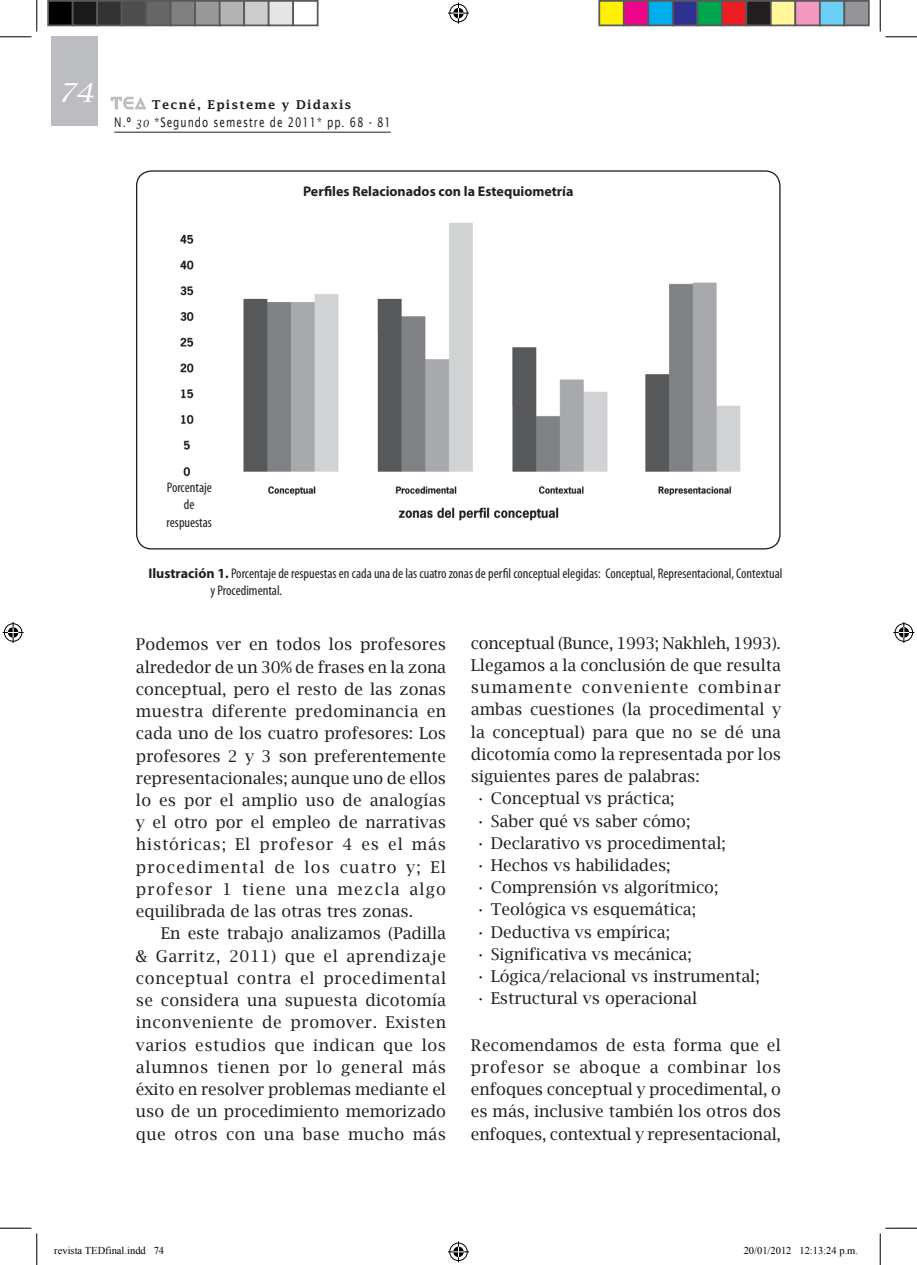
<style>
.page{position:relative;width:917px;height:1265px;background:#fff}
.page>*{position:absolute;margin:0;border:0;box-sizing:border-box;transform-origin:0 0}
.t1{font:italic 28px "Lucida Calligraphy";color:#fff}
.Título_2{font:16.28px/22.2px "Lucida Bright";color:#231f20;text-align:justify}
.Figura_1{font:condensed 14px/17.5px "Myriad Pro";color:#231f20}
.Figura_1-2{font:700 14px "Myriad Pro";color:#231f20}
.t2{font:13.3px "Lucida Sans";letter-spacing:.1em;color:#231f20;scale:.75 1}
.t3{font:600 12.25px "Lucida Fax";letter-spacing:.1em;color:#231f20}
.t4{font:10.5px "Times New Roman";color:#000}
.s1{font-family:"Lucida Calligraphy";font-style:italic}
.s2{font-weight:700;font-stretch:normal}
</style>
<div class="page">
<svg style="left:111px;top:97px;width:35px;height:12px"></svg>
<div style="left:52px;top:37px;width:46px;height:89px;background:#bcbdc0"></div>
<hr style="left:114px;top:132px;width:277px;height:1px;background:#231f20">
<img style="left:180px;top:222px;width:561px;height:299px">
<hr style="left:0;top:36px;width:32px;height:1px;background:#000">
<hr style="left:885px;top:36px;width:32px;height:1px;background:#000">
<hr style="left:0;top:1227px;width:32px;height:1px;background:#000">
<hr style="left:885px;top:1227px;width:32px;height:1px;background:#000">
<hr style="left:36px;top:0;width:1px;height:32px;background:#000">
<hr style="left:36px;top:1233px;width:1px;height:31px;background:#000">
<hr style="left:880px;top:0;width:1px;height:32px;background:#000">
<hr style="left:880px;top:1233px;width:1px;height:31px;background:#000">
<svg style="left:448px;top:3px;width:21px;height:21px"></svg>
<svg style="left:448px;top:1241px;width:21px;height:20px"></svg>
<svg style="left:3px;top:622px;width:21px;height:21px"></svg>
<svg style="left:893px;top:622px;width:21px;height:21px"></svg>
<div style="left:48px;top:1px;width:25px;height:24px;background:#000"></div>
<div style="left:47px;top:0;width:27px;height:26px;border:2px solid #595959"></div>
<div style="left:73px;top:1px;width:24px;height:24px;background:#1a1a1a"></div>
<div style="left:72px;top:0;width:26px;height:26px;border:2px solid #595959"></div>
<div style="left:97px;top:1px;width:25px;height:24px;background:#333"></div>
<div style="left:96px;top:0;width:26px;height:26px;border:2px solid #595959"></div>
<div style="left:122px;top:1px;width:24px;height:24px;background:#4d4d4d"></div>
<div style="left:121px;top:0;width:26px;height:26px;border:2px solid #595959"></div>
<div style="left:146px;top:1px;width:25px;height:24px;background:#666"></div>
<div style="left:145px;top:0;width:27px;height:26px;border:2px solid #595959"></div>
<div style="left:171px;top:1px;width:24px;height:24px;background:#808080"></div>
<div style="left:170px;top:0;width:26px;height:26px;border:2px solid #595959"></div>
<div style="left:195px;top:1px;width:25px;height:24px;background:#999"></div>
<div style="left:194px;top:0;width:26px;height:26px;border:2px solid #595959"></div>
<div style="left:220px;top:1px;width:24px;height:24px;background:#b3b3b3"></div>
<div style="left:219px;top:0;width:26px;height:26px;border:2px solid #595959"></div>
<div style="left:244px;top:1px;width:25px;height:24px;background:#ccc"></div>
<div style="left:243px;top:0;width:27px;height:26px;border:2px solid #595959"></div>
<div style="left:269px;top:1px;width:24px;height:24px;background:#e6e6e6"></div>
<div style="left:268px;top:0;width:26px;height:26px;border:2px solid #595959"></div>
<div style="left:292px;top:0;width:26px;height:26px;border:2px solid #595959"></div>
<div style="left:599px;top:1px;width:25px;height:24px;background:#fff101"></div>
<div style="left:598px;top:0;width:27px;height:26px;border:2px solid #595959"></div>
<div style="left:624px;top:1px;width:24px;height:24px;background:#ed028c"></div>
<div style="left:623px;top:0;width:26px;height:26px;border:2px solid #595959"></div>
<div style="left:648px;top:1px;width:25px;height:24px;background:#00aeef"></div>
<div style="left:647px;top:0;width:27px;height:26px;border:2px solid #595959"></div>
<div style="left:673px;top:1px;width:24px;height:24px;background:#2e3092"></div>
<div style="left:672px;top:0;width:26px;height:26px;border:2px solid #595959"></div>
<div style="left:697px;top:1px;width:25px;height:24px;background:#00a54f"></div>
<div style="left:696px;top:0;width:27px;height:26px;border:2px solid #595959"></div>
<div style="left:722px;top:1px;width:24px;height:24px;background:#ee1d23"></div>
<div style="left:721px;top:0;width:26px;height:26px;border:2px solid #595959"></div>
<div style="left:746px;top:1px;width:25px;height:24px;background:#231f20"></div>
<div style="left:745px;top:0;width:27px;height:26px;border:2px solid #595959"></div>
<div style="left:771px;top:1px;width:24px;height:24px;background:#fff79a"></div>
<div style="left:770px;top:0;width:26px;height:26px;border:2px solid #595959"></div>
<div style="left:795px;top:1px;width:25px;height:24px;background:#f499c2"></div>
<div style="left:794px;top:0;width:27px;height:26px;border:2px solid #595959"></div>
<div style="left:820px;top:1px;width:24px;height:24px;background:#6bcff6"></div>
<div style="left:819px;top:0;width:26px;height:26px;border:2px solid #595959"></div>
<div style="left:844px;top:1px;width:25px;height:24px;background:#939598"></div>
<div style="left:843px;top:0;width:27px;height:26px;border:2px solid #595959"></div>
<h1 class="t1" style="left:61px;top:71px;width:35px">74</h1>
<p class="t3" style="left:152px;top:98px;width:201px">Tecné, Episteme y Didaxis</p>
<p class="t2" style="left:114px;top:114px;width:370px">N.º <span class="s1">30</span> *Segundo semestre de 2011* pp. 68 - 81</p>
<p class="Figura_1-2" style="left:303px;top:182px;width:272px">Perfiles Relacionados con la Estequiometría</p>
<p class="Figura_1" style="left:167px;top:478px;width:47px">Porcentaje</p>
<p class="Figura_1" style="left:184px;top:495px;width:12px">de</p>
<p class="Figura_1" style="left:167px;top:513px;width:47px">respuestas</p>
<p class="Figura_1" style="left:210px;top:564px;width:574px;text-indent:-62px"><span class="s2">Ilustración 1.</span> Porcentaje de respuestas en cada una de las cuatro zonas de perfil conceptual elegidas: Conceptual, Representacional, Contextual y Procedimental.</p>
<p class="Título_2" style="left:136px;top:633px;width:312px">Podemos ver en todos los profesores alrededor de un 30% de frases en la zona conceptual, pero el resto de las zonas muestra diferente predominancia en cada uno de los cuatro profesores: Los profesores 2 y 3 son preferentemente representacionales; aunque uno de ellos lo es por el amplio uso de analogías y el otro por el empleo de narrativas históricas; El profesor 4 es el más procedimental de los cuatro y; El profesor 1 tiene una mezcla algo equilibrada de las otras tres zonas.</p>
<p class="Título_2" style="left:136px;top:922px;width:312px;text-indent:25px">En este trabajo analizamos (Padilla &amp; Garritz, 2011) que el aprendizaje conceptual contra el procedimental se considera una supuesta dicotomía inconveniente de promover. Existen varios estudios que indican que los alumnos tienen por lo general más éxito en resolver problemas mediante el uso de un procedimiento memorizado que otros con una base mucho más</p>
<p class="Título_2" style="left:471px;top:631px;width:312px">conceptual (Bunce, 1993; Nakhleh, 1993).<br>Llegamos a la conclusión de que resulta sumamente conveniente combinar ambas cuestiones (la procedimental y la conceptual) para que no se dé una dicotomía como la representada por los siguientes pares de palabras:</p>
<p class="Título_2" style="left:476px;top:787px;width:200px">• Conceptual vs práctica;</p>
<p class="Título_2" style="left:476px;top:809px;width:216px">• Saber qué vs saber cómo;</p>
<p class="Título_2" style="left:476px;top:831px;width:251px">• Declarativo vs procedimental;</p>
<p class="Título_2" style="left:476px;top:853px;width:196px">• Hechos vs habilidades;</p>
<p class="Título_2" style="left:476px;top:876px;width:244px">• Comprensión vs algorítmico;</p>
<p class="Título_2" style="left:476px;top:898px;width:222px">• Teológica vs esquemática;</p>
<p class="Título_2" style="left:476px;top:920px;width:196px">• Deductiva vs empírica;</p>
<p class="Título_2" style="left:476px;top:942px;width:217px">• Significativa vs mecánica;</p>
<p class="Título_2" style="left:476px;top:965px;width:285px">• Lógica/relacional vs instrumental;</p>
<p class="Título_2" style="left:476px;top:987px;width:223px">• Estructural vs operacional</p>
<p class="Título_2" style="left:471px;top:1033px;width:312px">Recomendamos de esta forma que el profesor se aboque a combinar los enfoques conceptual y procedimental, o es más, inclusive también los otros dos enfoques, contextual y representacional,</p>
<p class="t4" style="left:54px;top:1243px;width:111px">revista TEDfinal.indd 74</p>
<p class="t4" style="left:744px;top:1243px;width:116px">20/01/2012 12:13:24 p.m.</p>
</div>
